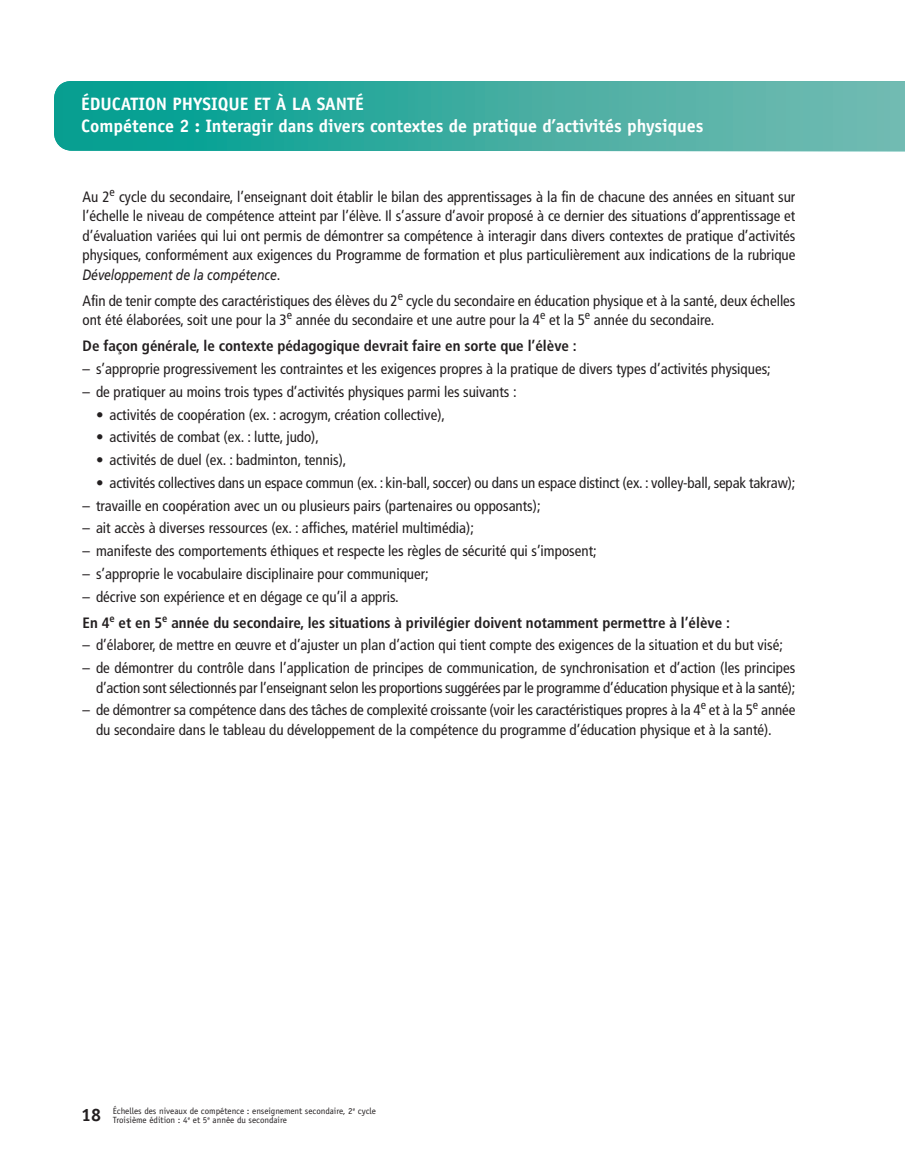
<style>
.page{position:relative;width:905px;height:1175px;background:#fff}
.page>*{position:absolute;margin:0;border:0;box-sizing:border-box;transform-origin:0 0}
.t1{font:700 18px/21.6px "Officina Sans";color:#fff}
.t2{font:condensed 15px/19.5px "Frutiger";color:#231f20}
.t3{font:700 condensed 15px/26px "Frutiger";color:#231f20}
.t4{font:9px/9px "Officina Sans";color:#231f20}
.s1{font-style:italic;font-stretch:normal}
.s2{font-weight:400}
.s3{font-weight:700;font-size:18px}
</style>
<div class="page">
<svg style="left:54px;top:81px;width:850px;height:70px;background:#3baca0"></svg>
<p class="t1" style="left:81px;top:95px;width:624px">ÉDUCATION PHYSIQUE ET À LA SANTÉ<br>Compétence 2 : Interagir dans divers contextes de pratique d’activités physiques</p>
<p class="t2" style="left:82px;top:188px;width:714px;text-align:justify">Au 2<sup>e</sup> cycle du secondaire, l’enseignant doit établir le bilan des apprentissages à la fin de chacune des années en situant sur l’échelle le niveau de compétence atteint par l’élève. Il s’assure d’avoir proposé à ce dernier des situations d’apprentissage et d’évaluation variées qui lui ont permis de démontrer sa compétence à interagir dans divers contextes de pratique d’activités physiques, conformément aux exigences du Programme de formation et plus particulièrement aux indications de la rubrique <span class="s1">Développement de la compétence</span>.</p>
<p class="t2" style="left:82px;top:292px;width:714px">Afin de tenir compte des caractéristiques des élèves du 2<sup>e</sup> cycle du secondaire en éducation physique et à la santé, deux échelles ont été élaborées, soit une pour la 3<sup>e</sup> année du secondaire et une autre pour la 4<sup>e</sup> et la 5<sup>e</sup> année du secondaire.</p>
<p class="t3" style="left:82px;top:334px;width:496px">De façon générale, le contexte pédagogique devrait faire en sorte que l’élève :</p>
<p class="t2" style="left:83px;top:360px;width:689px">– s’approprie progressivement les contraintes et les exigences propres à la pratique de divers types d’activités physiques;</p>
<p class="t2" style="left:83px;top:383px;width:435px">– de pratiquer au moins trois types d’activités physiques parmi les suivants :</p>
<p class="t2" style="left:96px;top:406px;width:350px">• activités de coopération (ex. : acrogym, création collective),</p>
<p class="t2" style="left:96px;top:428px;width:224px">• activités de combat (ex. : lutte, judo),</p>
<p class="t2" style="left:96px;top:451px;width:252px">• activités de duel (ex. : badminton, tennis),</p>
<p class="t2" style="left:96px;top:474px;width:701px">• activités collectives dans un espace commun (ex. : kin-ball, soccer) ou dans un espace distinct (ex. : volley-ball, sepak takraw);</p>
<p class="t2" style="left:83px;top:497px;width:459px">– travaille en coopération avec un ou plusieurs pairs (partenaires ou opposants);</p>
<p class="t2" style="left:83px;top:519px;width:393px">– ait accès à diverses ressources (ex. : affiches, matériel multimédia);</p>
<p class="t2" style="left:83px;top:542px;width:515px">– manifeste des comportements éthiques et respecte les règles de sécurité qui s’imposent;</p>
<p class="t2" style="left:83px;top:565px;width:348px">– s’approprie le vocabulaire disciplinaire pour communiquer;</p>
<p class="t3" style="left:83px;top:584px;width:649px"><span class="s2">– décrive son expérience et en dégage ce qu’il a appris.<br></span>En 4<sup>e</sup> et en 5<sup>e</sup> année du secondaire, les situations à privilégier doivent notamment permettre à l’élève :</p>
<p class="t2" style="left:83px;top:636px;width:702px">– d’élaborer, de mettre en œuvre et d’ajuster un plan d’action qui tient compte des exigences de la situation et du but visé;</p>
<p class="t2" style="left:83px;top:659px;width:714px;text-align:right">– de démontrer du contrôle dans l’application de principes de communication, de synchronisation et d’action (les principes d’action sont sélectionnés par l’enseignant selon les proportions suggérées par le programme d’éducation physique et à la santé);</p>
<p class="t2" style="left:96px;top:701px;width:700px;text-indent:-13px">– de démontrer sa compétence dans des tâches de complexité croissante (voir les caractéristiques propres à la 4<sup>e</sup> et à la 5<sup>e</sup> année du secondaire dans le tableau du développement de la compétence du programme d’éducation physique et à la santé).</p>
<p class="t4" style="left:113px;top:1107px;width:265px;text-indent:-32px"><span class="s3">18</span> Échelles des niveaux de compétence : enseignement secondaire, 2<sup>e</sup> cycle<br>Troisième édition : 4<sup>e</sup> et 5<sup>e</sup> année du secondaire</p>
</div>
